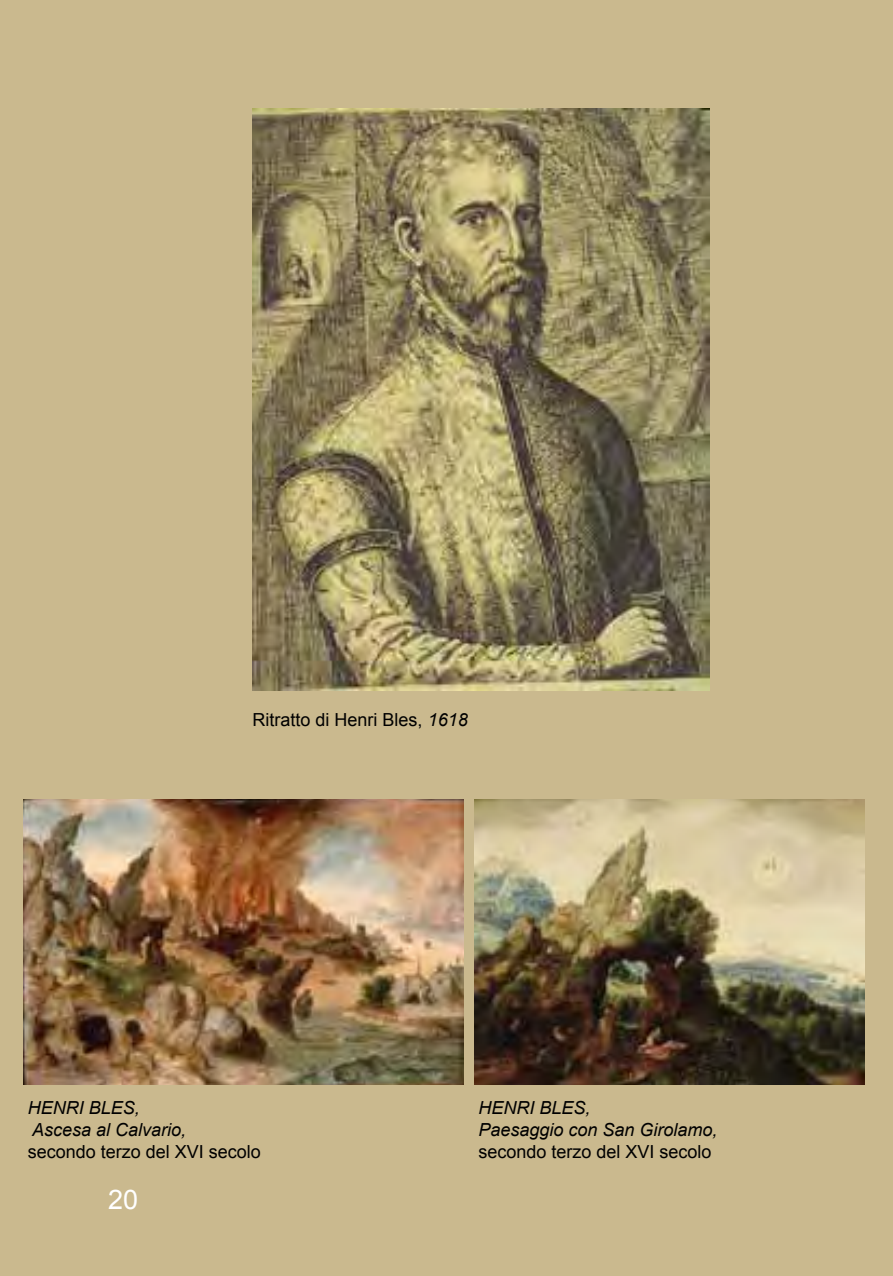
<style>
.page{position:relative;width:893px;height:1276px;background:#cab98e}
.page>*{position:absolute;margin:0;border:0;box-sizing:border-box;transform-origin:0 0}
.t1{font:27px "Arial";color:#fff}
.t2{font:18px "Arial";color:#000}
.t3{font:italic 18px/21.6px "Arial";color:#000}
.s1{font-style:italic}
</style>
<div class="page">
<img style="left:253px;top:108px;width:456px;height:582px">
<img style="left:23px;top:799px;width:441px;height:285px">
<img style="left:474px;top:799px;width:390px;height:285px">
<p class="t2" style="left:253px;top:707px;width:217px">Ritratto di Henri Bles, <span class="s1">1618</span></p>
<p class="t3" style="left:28px;top:1097px;width:160px">HENRI BLES,<br>Ascesa al Calvario,</p>
<p class="t2" style="left:28px;top:1139px;width:235px">secondo terzo del XVI secolo</p>
<h1 class="t1" style="left:108px;top:1181px;width:32px">20</h1>
<p class="t3" style="left:478px;top:1097px;width:241px">HENRI BLES,<br>Paesaggio con San Girolamo,</p>
<p class="t2" style="left:478px;top:1139px;width:235px">secondo terzo del XVI secolo</p>
</div>
